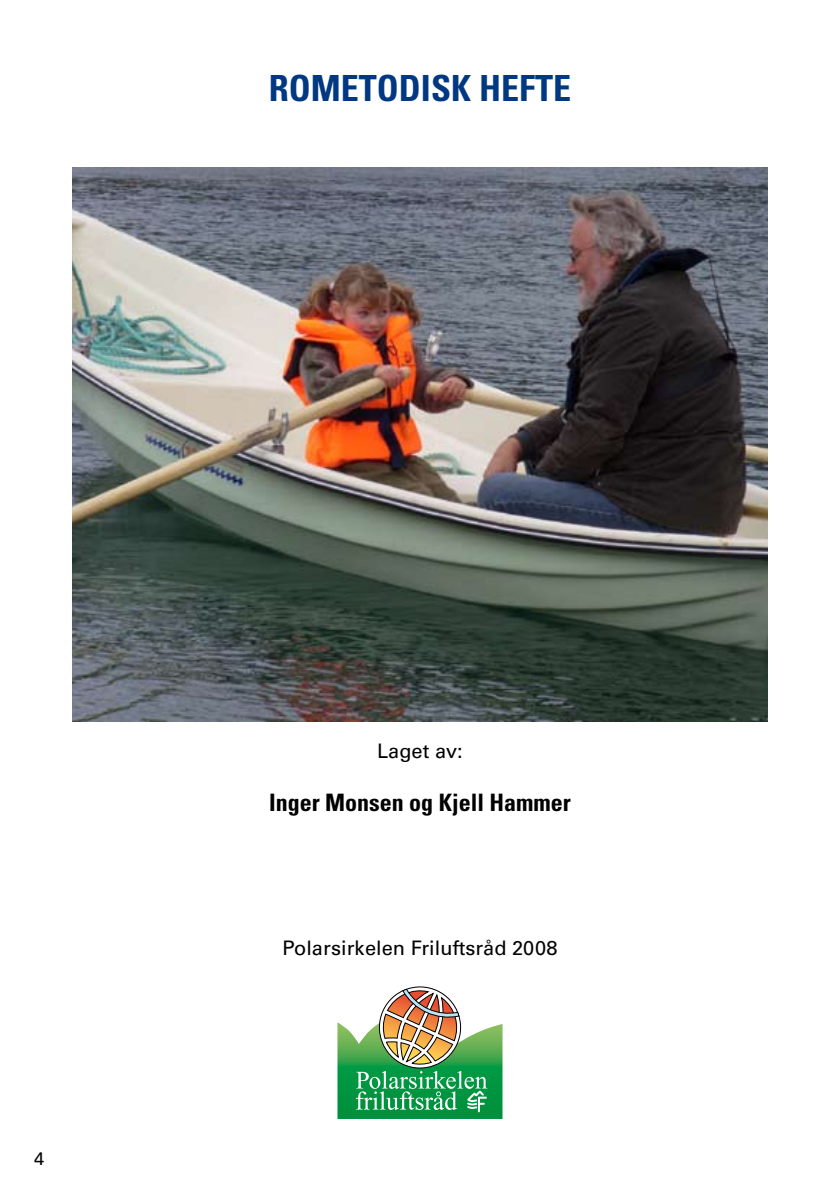
<style>
.page{position:relative;width:840px;height:1191px;background:#fff}
.page>*{position:absolute;margin:0;border:0;box-sizing:border-box;transform-origin:0 0}
.t1{font:700 condensed 36px "Univers";color:#003882}
.t2{font:700 condensed 24px "Univers";color:#000}
.t3{font:20px "Univers";color:#000}
.t4{font:18px "Univers";color:#000}
</style>
<div class="page">
<img style="left:72px;top:167px;width:695px;height:554px">
<svg style="left:337px;top:986px;width:165px;height:133px"></svg>
<h1 class="t1" style="left:269px;top:66px;width:304px">ROMETODISK HEFTE</h1>
<p class="t4" style="left:34px;top:1147px;width:12px">4</p>
<p class="t3" style="left:377px;top:739px;width:87px">Laget av:</p>
<p class="t2" style="left:269px;top:787px;width:303px">Inger Monsen og Kjell Hammer</p>
<p class="t3" style="left:282px;top:936px;width:276px">Polarsirkelen Friluftsråd 2008</p>
</div>
